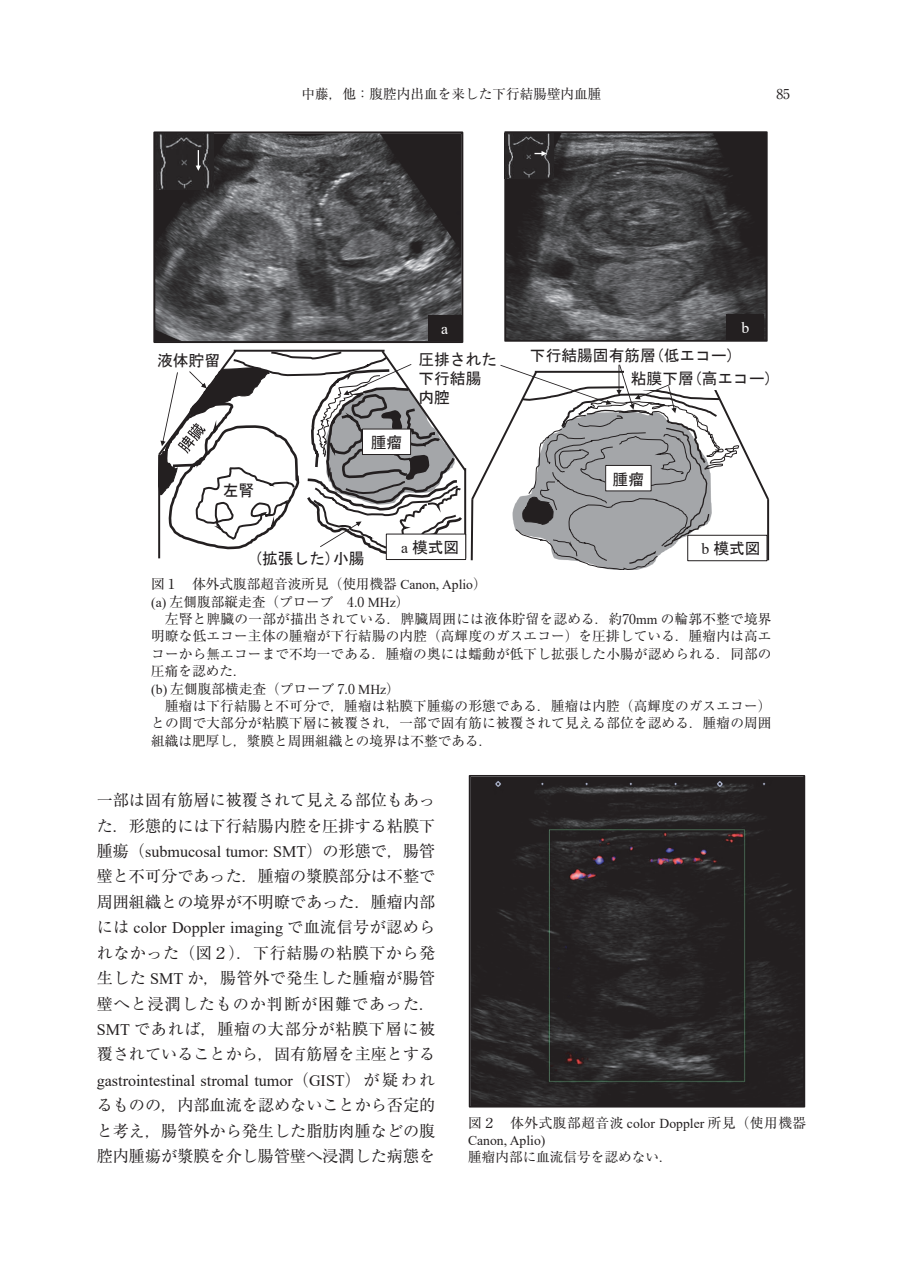
<style>
.page{position:relative;width:903px;height:1275px;background:#fff}
.page>*{position:absolute;margin:0;border:0;box-sizing:border-box;transform-origin:0 0}
.t1{font:16.1px/25.4px "Ryumin Pro";color:#231f20}
.t2{font:16.1px "Times New Roman";color:#231f20}
.t3{font:15.75px/18.9px "MS Gothic";color:#231f20}
.t4{font:15.75px "MS P Gothic";color:#231f20}
.t5{font:15.75px "Times New Roman";color:#fff}
.t6{font:13.65px/17.3px "Ryumin Pro";letter-spacing:.01em;color:#231f20}
.t7{font:13.65px "Ryumin Pro";letter-spacing:.045em;color:#231f20}
.t8{font:13.65px "Times New Roman";color:#231f20}
.t9{font:12.25px "MS Gothic";color:#231f20}
.s1{font-family:"Times New Roman"}
.s2{font-family:"Ryumin Pro"}
</style>
<div class="page">
<img style="left:156px;top:134px;width:304px;height:206px">
<div style="left:153px;top:131px;width:310px;height:212px;border:2px solid #231f20"></div>
<img style="left:155px;top:133px;width:58px;height:56px">
<svg style="left:196px;top:150px;width:5px;height:21px"></svg>
<img style="left:504px;top:132px;width:264px;height:209px">
<img style="left:504px;top:133px;width:50px;height:45px">
<svg style="left:534px;top:151px;width:13px;height:5px"></svg>
<div style="left:428px;top:316px;width:33px;height:25px;background:#231f20"></div>
<div style="left:726px;top:314px;width:38px;height:26px;background:#231f20"></div>
<svg style="left:158px;top:349px;width:612px;height:221px"></svg>
<img style="left:472px;top:778px;width:330px;height:326px">
<div style="left:469px;top:775px;width:336px;height:332px;border:2px solid #231f20"></div>
<p class="t6" style="left:301px;top:85px;width:302px">中藤，他：腹腔内出血を来した下行結腸壁内血腫</p>
<p class="t6" style="left:776px;top:85px;width:15px">85</p>
<p class="t3" style="left:157px;top:351px;width:64px">液体貯留</p>
<p class="t3" style="left:223px;top:481px;width:33px">左腎</p>
<p class="t3" style="left:371px;top:433px;width:33px">腫瘤</p>
<p class="t5" style="left:441px;top:318px;width:8px">a</p>
<p class="t5" style="left:741px;top:316px;width:9px">b</p>
<p class="t3" style="left:418px;top:350px;width:80px">圧排された下行結腸内腔</p>
<p class="t3" style="left:530px;top:346px;width:206px">下行結腸固有筋層(低エコー)</p>
<p class="t3" style="left:631px;top:368px;width:143px">粘膜下層(高エコー)</p>
<p class="t3" style="left:612px;top:470px;width:33px">腫瘤</p>
<p class="t4" style="left:401px;top:539px;width:60px"><span class="s1">a</span> 模式図</p>
<p class="t3" style="left:456px;top:577px;width:33px">図１</p>
<p class="t4" style="left:701px;top:540px;width:61px"><span class="s1">b</span> 模式図</p>
<p class="t6" style="left:151px;top:575px;width:622px">図１　体外式腹部超音波所見（使用機器 <span class="s1">Canon, Aplio</span>）<br><span class="s1">(a)</span> 左側腹部縦走査（プローブ　4<span class="s1">.</span>0 <span class="s1">MHz</span>）<br>　左腎と脾臓の一部が描出されている．脾臓周囲には液体貯留を認める．約70<span class="s1">mm</span> の輪郭不整で境界明瞭な低エコー主体の腫瘤が下行結腸の内腔（高輝度のガスエコー）を圧排している．腫瘤内は高エコーから無エコーまで不均一である．腫瘤の奥には蠕動が低下し拡張した小腸が認められる．同部の圧痛を認めた．<br><span class="s1">(b)</span> 左側腹部横走査（プローブ 7<span class="s1">.</span>0 <span class="s1">MHz</span>）<br>　腫瘤は下行結腸と不可分で，腫瘤は粘膜下腫瘍の形態である．腫瘤は内腔（高輝度のガスエコー）との間で大部分が粘膜下層に被覆され，一部で固有筋に被覆されて見える部位を認める．腫瘤の周囲組織は肥厚し，漿膜と周囲組織との境界は不整である．</p>
<p class="t3" style="left:254px;top:549px;width:112px">(拡張した)小腸</p>
<p class="t1" style="left:97px;top:786px;width:340px">一部は固有筋層に被覆されて見える部位もあった．形態的には下行結腸内腔を圧排する粘膜下</p>
<p class="t2" style="left:97px;top:840px;width:340px"><span class="s2">腫瘍（</span>submucosal tumor: SMT<span class="s2">）の形態で，腸管</span></p>
<p class="t1" style="left:97px;top:863px;width:340px">壁と不可分であった．腫瘤の漿膜部分は不整で周囲組織との境界が不明瞭であった．腫瘤内部</p>
<p class="t2" style="left:97px;top:916px;width:340px"><span class="s2">には</span> color Doppler imaging <span class="s2">で血流信号が認めら</span></p>
<p class="t1" style="left:97px;top:939px;width:340px;text-align:justify">れなかった（図２）．下行結腸の粘膜下から発生した <span class="s1">SMT</span> か，腸管外で発生した腫瘤が腸管壁へと浸潤したものか判断が困難であった．<span class="s1">SMT</span> であれば，腫瘤の大部分が粘膜下層に被覆されていることから，固有筋層を主座とする</p>
<p class="t2" style="left:97px;top:1069px;width:340px">gastrointestinal stromal tumor<span class="s2">（</span>GIST<span class="s2">）が疑われ</span></p>
<p class="t1" style="left:97px;top:1091px;width:340px;text-align:justify">るものの，内部血流を認めないことから否定的と考え，腸管外から発生した脂肪肉腫などの腹腔内腫瘍が漿膜を介し腸管壁へ浸潤した病態を</p>
<p class="t7" style="left:468px;top:1112px;width:340px">図２　体外式腹部超音波 <span class="s1">color Doppler</span> 所見（使用機器</p>
<p class="t9" style="left:630px;top:1117px;width:26px">図２</p>
<p class="t8" style="left:468px;top:1131px;width:79px">Canon, Aplio)</p>
<p class="t6" style="left:468px;top:1148px;width:206px">腫瘤内部に血流信号を認めない．</p>
</div>
